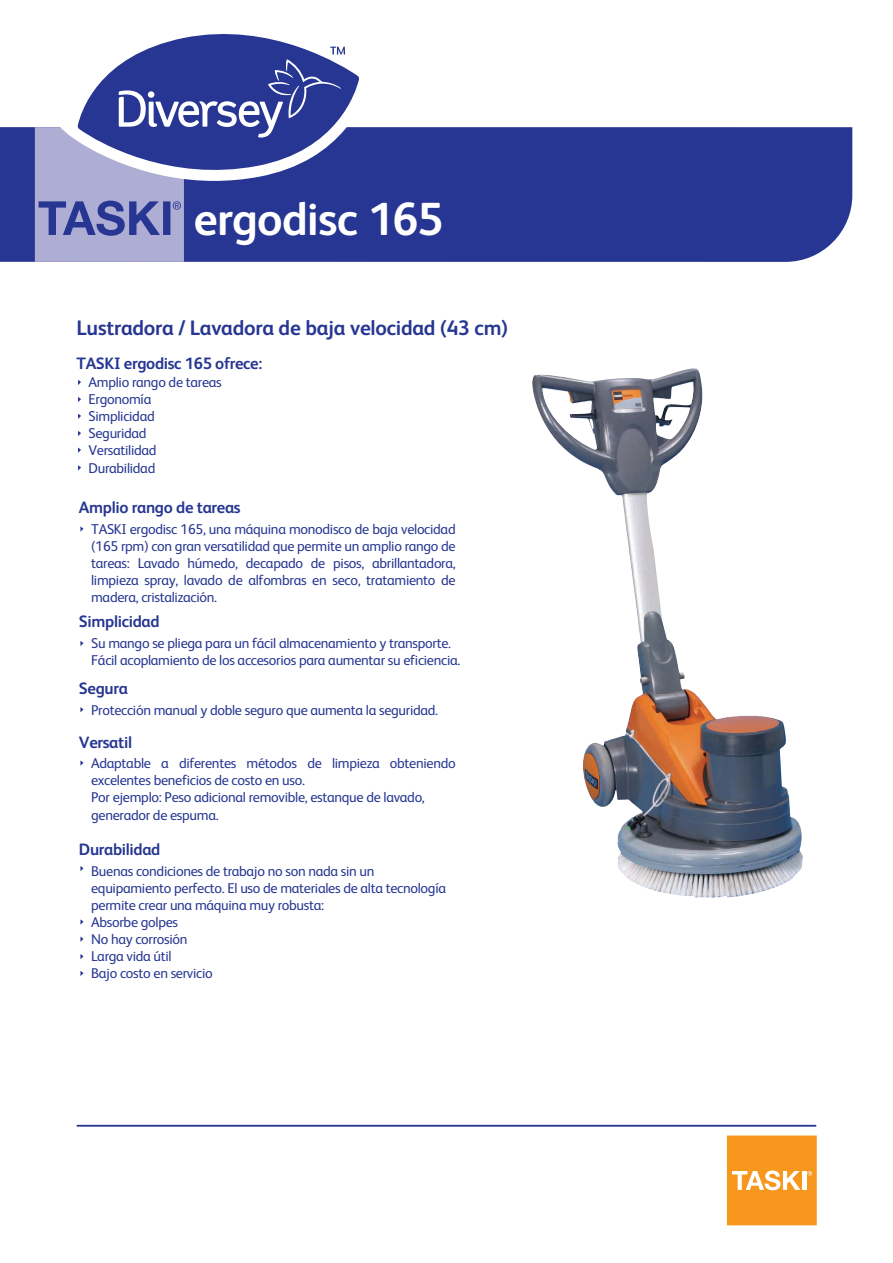
<style>
.page{position:relative;width:893px;height:1263px;background:#fff}
.page>*{position:absolute;margin:0;border:0;box-sizing:border-box;transform-origin:0 0}
.t1{font:700 46.5px "FS Albert";letter-spacing:-.02em;color:#fff}
.t2{font:700 21px "FS Albert";letter-spacing:-.015em;color:#263692}
.t3{font:700 16.5px "FS Albert";letter-spacing:-.02em;color:#263692}
.t4{font:14.25px/17.1px "FS Albert";letter-spacing:-.02em;color:#263692}
</style>
<div class="page">
<div style="left:0;top:127px;width:852px;height:135px;background:#263692"></div>
<svg style="left:727px;top:1135px;width:90px;height:90px;background:#f7a032"></svg>
<hr style="left:77px;top:1125px;width:739px;height:2px;background:#263692">
<img style="left:532px;top:369px;width:271px;height:529px">
<svg style="left:359px;top:78px;width:15px;height:103px;fill:#263692"></svg>
<svg style="left:153px;top:34px;width:206px;height:148px"></svg>
<svg style="left:35px;top:47px;width:310px;height:215px"></svg>
<svg style="left:78px;top:465px;width:3px;height:5px"></svg>
<svg style="left:80px;top:526px;width:4px;height:6px"></svg>
<svg style="left:80px;top:641px;width:4px;height:5px"></svg>
<svg style="left:80px;top:707px;width:4px;height:5px"></svg>
<svg style="left:80px;top:760px;width:4px;height:6px"></svg>
<svg style="left:80px;top:866px;width:4px;height:5px"></svg>
<svg style="left:80px;top:919px;width:4px;height:6px"></svg>
<svg style="left:80px;top:971px;width:4px;height:5px"></svg>
<svg style="left:80px;top:954px;width:4px;height:5px"></svg>
<svg style="left:80px;top:936px;width:4px;height:6px"></svg>
<h1 class="t1" style="left:194px;top:192px;width:251px">ergodisc 165</h1>
<h2 class="t2" style="left:77px;top:316px;width:433px">Lustradora / Lavadora de baja velocidad (43 cm)</h2>
<p class="t3" style="left:77px;top:353px;width:187px">TASKI ergodisc 165 ofrece:</p>
<p class="t4" style="left:89px;top:373px;width:135px">Amplio rango de tareas<br>Ergonomía<br>Simplicidad<br>Seguridad<br>Versatilidad<br>Durabilidad</p>
<p class="t3" style="left:79px;top:498px;width:163px">Amplio rango de tareas</p>
<p class="t4" style="left:91px;top:520px;width:366px;text-align:justify">TASKI ergodisc 165, una máquina monodisco de baja velocidad (165 rpm) con gran versatilidad que permite un amplio rango de tareas: Lavado húmedo, decapado de pisos, abrillantadora, limpieza spray, lavado de alfombras en seco, tratamiento de madera, cristalización.</p>
<p class="t3" style="left:79px;top:612px;width:82px">Simplicidad</p>
<p class="t4" style="left:91px;top:634px;width:371px">Su mango se pliega para un fácil almacenamiento y transporte.<br>Fácil acoplamiento de los accesorios para aumentar su eficiencia.</p>
<p class="t3" style="left:79px;top:679px;width:50px">Segura</p>
<p class="t4" style="left:91px;top:701px;width:348px">Protección manual y doble seguro que aumenta la seguridad.</p>
<p class="t3" style="left:79px;top:732px;width:55px">Versatil</p>
<p class="t4" style="left:91px;top:755px;width:366px">Adaptable a diferentes métodos de limpieza obteniendo excelentes beneficios de costo en uso.<br>Por ejemplo: Peso adicional removible, estanque de lavado, generador de espuma.</p>
<p class="t3" style="left:79px;top:840px;width:83px">Durabilidad</p>
<p class="t4" style="left:91px;top:862px;width:356px">Buenas condiciones de trabajo no son nada sin un equipamiento perfecto. El uso de materiales de alta tecnología permite crear una máquina muy robusta:<br>Absorbe golpes<br>No hay corrosión<br>Larga vida útil<br>Bajo costo en servicio</p>
</div>
